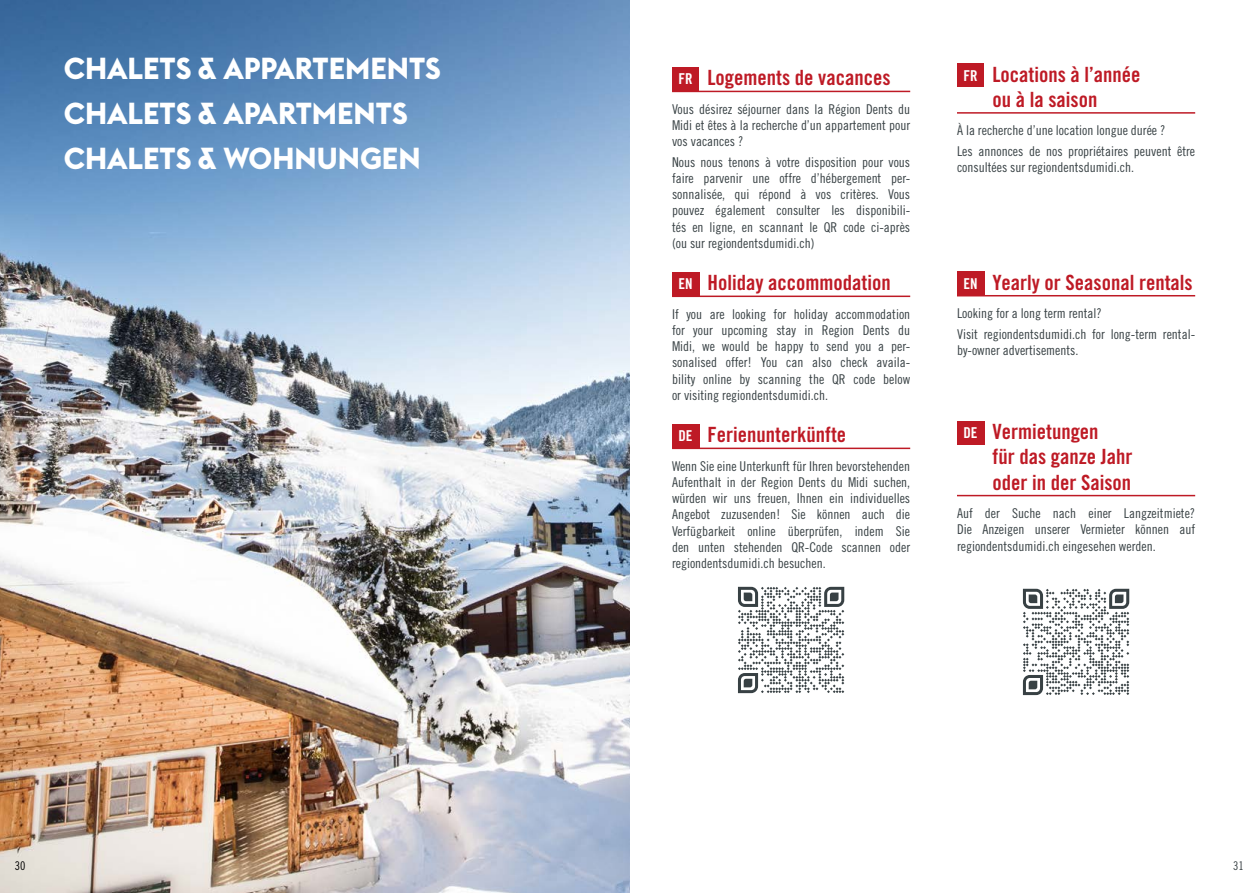
<style>
.page{position:relative;width:1259px;height:893px;background:#fff}
.page>*{position:absolute;margin:0;border:0;box-sizing:border-box;transform-origin:0 0}
.t1{font:700 30px/45px "Euclid Flex";color:#fff}
.t2{font:21px/25.2px "Trade Gothic LT Std Bd Cn 20";color:#be1a25}
.t3{font:13.5px/16.2px "Trade Gothic LT Std Cn 18";color:#384144;text-align:justify}
.t4{font:12px "Trade Gothic LT Std Cn 18";color:#000}
.t5{font:12px "Trade Gothic LT Std Cn 18";color:#384144}
.s1{font-size:15px;color:#fff}
</style>
<div class="page">
<img style="left:0;top:0;width:629px;height:893px">
<hr style="left:672px;top:91px;width:238px;height:1px;background:#be1a25">
<hr style="left:672px;top:296px;width:238px;height:1px;background:#be1a25">
<hr style="left:672px;top:448px;width:238px;height:1px;background:#be1a25">
<div style="left:672px;top:67px;width:27px;height:24px;background:#be1a25"></div>
<div style="left:672px;top:272px;width:27px;height:24px;background:#be1a25"></div>
<div style="left:672px;top:424px;width:27px;height:24px;background:#be1a25"></div>
<svg style="left:738px;top:587px;width:106px;height:106px"></svg>
<hr style="left:957px;top:112px;width:238px;height:2px;background:#be1a25">
<hr style="left:957px;top:295px;width:238px;height:1px;background:#be1a25">
<hr style="left:957px;top:495px;width:238px;height:1px;background:#be1a25">
<div style="left:957px;top:63px;width:27px;height:24px;background:#be1a25"></div>
<div style="left:957px;top:271px;width:27px;height:24px;background:#be1a25"></div>
<div style="left:957px;top:421px;width:27px;height:23px;background:#be1a25"></div>
<svg style="left:1023px;top:589px;width:106px;height:106px"></svg>
<h1 class="t1" style="left:64px;top:47px;width:378px">CHALETS &amp; APPARTEMENTS<br>CHALETS &amp; APARTMENTS<br>CHALETS &amp; WOHNUNGEN</h1>
<h2 class="t2" style="left:678px;top:65px;width:214px"><span class="s1">FR</span> Logements de vacances</h2>
<p class="t3" style="left:672px;top:101px;width:240px">Vous désirez séjourner dans la Région Dents du Midi et êtes à la recherche d’un appartement pour vos vacances ?</p>
<p class="t3" style="left:672px;top:154px;width:240px">Nous nous tenons à votre disposition pour vous faire parvenir une offre d’hébergement per&shy;sonnalisée, qui répond à vos critères. Vous pouvez également consulter les disponibili&shy;tés en ligne, en scannant le QR code ci-après (ou sur regiondentsdumidi.ch)</p>
<h2 class="t2" style="left:678px;top:270px;width:214px"><span class="s1">EN</span> Holiday accommodation</h2>
<p class="t3" style="left:672px;top:306px;width:240px">If you are looking for holiday accommodation for your upcoming stay in Region Dents du Midi, we would be happy to send you a per&shy;sonalised offer! You can also check availa&shy;bility online by scanning the QR code below or visiting regiondentsdumidi.ch.</p>
<h2 class="t2" style="left:678px;top:422px;width:169px"><span class="s1">DE</span> Ferienunterkünfte</h2>
<p class="t3" style="left:672px;top:458px;width:240px">Wenn Sie eine Unterkunft für Ihren bevorstehenden Aufenthalt in der Region Dents du Midi suchen, würden wir uns freuen, Ihnen ein individuelles Angebot zuzusenden! Sie können auch die Verfügbarkeit online überprüfen, indem Sie den unten stehenden QR-Code scannen oder regiondentsdumidi.ch besuchen.</p>
<h2 class="t2" style="left:992px;top:61px;width:150px;text-indent:-29px"><span class="s1">FR</span> Locations à l’année ou à la saison</h2>
<p class="t3" style="left:957px;top:120px;width:240px;line-height:20.4px">À la recherche d’une location longue durée ?<br>Les annonces de nos propriétaires peuvent être</p>
<p class="t3" style="left:957px;top:159px;width:178px">consultées sur regiondentsdumidi.ch.</p>
<h2 class="t2" style="left:963px;top:269px;width:231px"><span class="s1">EN</span> Yearly or Seasonal rentals</h2>
<p class="t3" style="left:957px;top:303px;width:240px;line-height:20.4px">Looking for a long term rental?<br>Visit regiondentsdumidi.ch for long-term rental-</p>
<p class="t3" style="left:957px;top:342px;width:123px">by-owner advertisements.</p>
<h2 class="t2" style="left:992px;top:419px;width:141px;text-indent:-29px"><span class="s1">DE</span> Vermietungen<br>für das ganze Jahr oder in der Saison</h2>
<p class="t3" style="left:957px;top:505px;width:240px">Auf der Suche nach einer Langzeitmiete?<br>Die Anzeigen unserer Vermieter können auf regiondentsdumidi.ch eingesehen werden.</p>
<p class="t4" style="left:15px;top:859px;width:12px">30</p>
<p class="t5" style="left:1233px;top:859px;width:12px">31</p>
</div>
